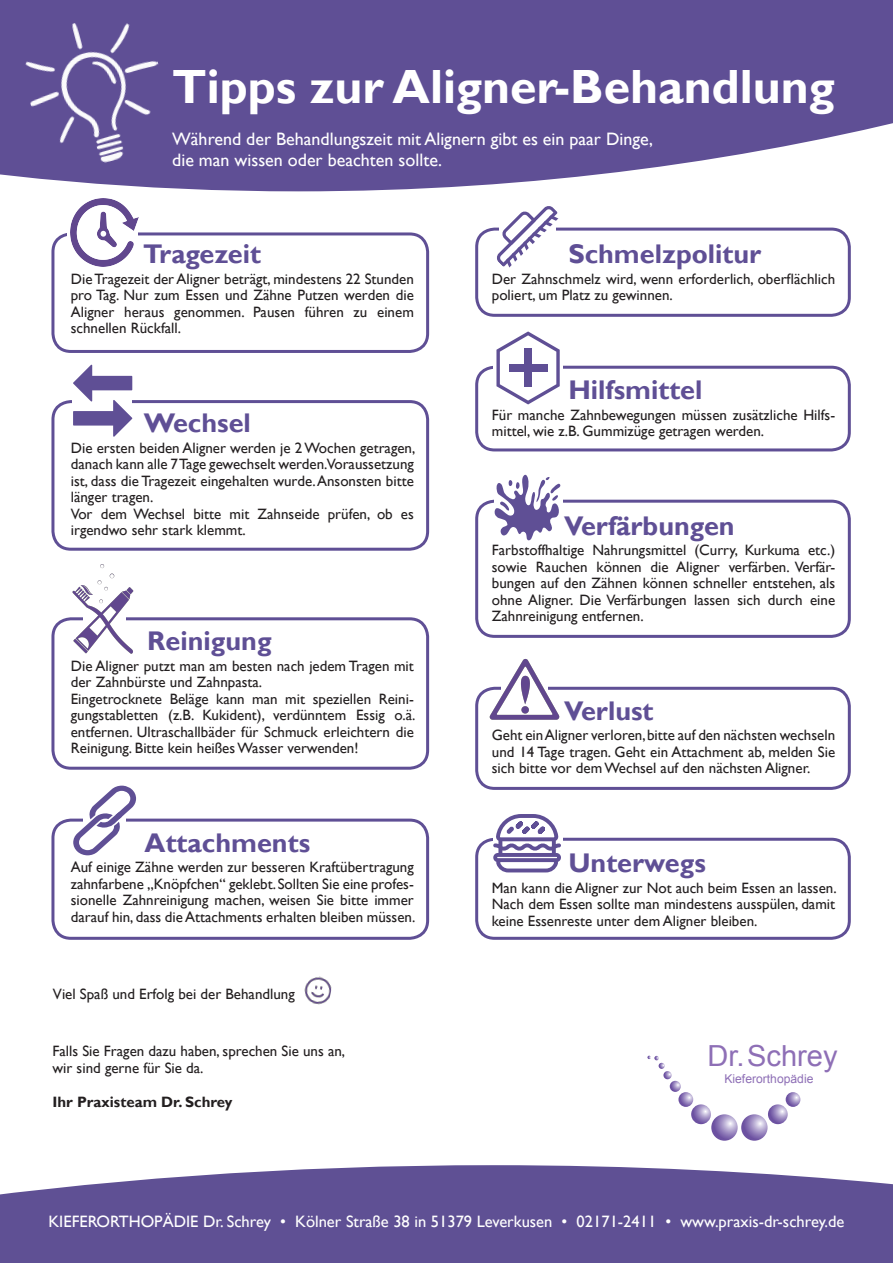
<style>
.page{position:relative;width:893px;height:1263px;background:#fff}
.page>*{position:absolute;margin:0;border:0;box-sizing:border-box;transform-origin:0 0}
.t1{font:700 48px "Gill Sans";color:#fff}
.t2{font:29.1px "Arial";color:#8e6fb6}
.Absatzformat_1_Headl{font:700 27px "Gill Sans";color:#5f4f95}
.t3{font:18px/21.6px "Gill Sans";color:#fff}
.t4{font:16.5px "Gill Sans";color:#fff}
.Absatzformat_2_Fließ{font:15px/16.5px "Gill Sans";color:#231f20;text-align:justify}
.t5{font:700 15px "Gill Sans";color:#231f20}
.t6{font:12.15px "Arial";color:#8e6fb6}
</style>
<div class="page">
<div style="left:51px;top:232px;width:378px;height:121px;border:3px solid #5f4f95;border-radius:18px"></div>
<div style="left:475px;top:228px;width:376px;height:89px;border:3px solid #5f4f95;border-radius:18px"></div>
<div style="left:475px;top:366px;width:376px;height:85px;border:3px solid #5f4f95;border-radius:18px"></div>
<div style="left:475px;top:687px;width:376px;height:103px;border:3px solid #5f4f95;border-radius:18px"></div>
<div style="left:475px;top:838px;width:376px;height:102px;border:3px solid #5f4f95;border-radius:18px"></div>
<div style="left:475px;top:500px;width:376px;height:138px;border:3px solid #5f4f95;border-radius:18px"></div>
<div style="left:51px;top:400px;width:378px;height:151px;border:3px solid #5f4f95;border-radius:18px"></div>
<div style="left:51px;top:617px;width:378px;height:153px;border:3px solid #5f4f95;border-radius:18px"></div>
<div style="left:51px;top:819px;width:378px;height:121px;border:3px solid #5f4f95;border-radius:18px"></div>
<svg style="left:0;top:0;width:893px;height:191px;background:#6f619f"></svg>
<svg style="left:0;top:1165px;width:893px;height:98px;background:#6c5e9d"></svg>
<svg style="left:711px;top:1114px;width:27px;height:27px"></svg>
<svg style="left:741px;top:1114px;width:27px;height:27px"></svg>
<svg style="left:691px;top:1104px;width:20px;height:20px"></svg>
<svg style="left:768px;top:1104px;width:20px;height:20px"></svg>
<svg style="left:786px;top:1092px;width:14px;height:15px"></svg>
<svg style="left:678px;top:1092px;width:15px;height:15px"></svg>
<svg style="left:647px;top:1056px;width:34px;height:36px"></svg>
<img style="left:13px;top:5px;width:166px;height:172px">
<div style="left:67px;top:188px;width:71px;height:81px;background:#fff"></div>
<div style="left:72px;top:355px;width:60px;height:79px;background:#fff"></div>
<div style="left:493px;top:321px;width:70px;height:61px;background:#fff"></div>
<div style="left:495px;top:457px;width:68px;height:57px;background:#fff"></div>
<div style="left:493px;top:793px;width:70px;height:62px;background:#fff"></div>
<img style="left:70px;top:198px;width:69px;height:69px">
<img style="left:70px;top:564px;width:75px;height:90px">
<img style="left:488px;top:658px;width:73px;height:62px">
<img style="left:304px;top:976px;width:28px;height:29px">
<svg style="left:73px;top:365px;width:59px;height:72px"></svg>
<svg style="left:73px;top:786px;width:63px;height:69px"></svg>
<svg style="left:496px;top:206px;width:65px;height:62px"></svg>
<svg style="left:496px;top:331px;width:64px;height:73px"></svg>
<svg style="left:494px;top:475px;width:67px;height:66px"></svg>
<svg style="left:493px;top:814px;width:68px;height:58px"></svg>
<p class="t1" style="left:172px;top:58px;width:664px">Tipps zur Aligner-Behandlung</p>
<p class="t3" style="left:172px;top:128px;width:482px">Während der Behandlungszeit mit Alignern gibt es ein paar Dinge, die man wissen oder beachten sollte.</p>
<p class="Absatzformat_1_Headl" style="left:143px;top:238px;width:119px">Tragezeit</p>
<p class="Absatzformat_2_Fließ" style="left:71px;top:271px;width:345px">Die Tragezeit der Aligner beträgt, mindestens 22 Stunden pro Tag. Nur zum Essen und Zähne Putzen werden die Aligner heraus genommen. Pausen führen zu einem schnellen Rückfall.</p>
<p class="Absatzformat_1_Headl" style="left:144px;top:406px;width:108px">Wechsel</p>
<p class="Absatzformat_2_Fließ" style="left:71px;top:440px;width:346px">Die ersten beiden Aligner werden je 2 Wochen getragen, danach kann alle 7 Tage gewechselt werden.Voraussetzung ist, dass die Tragezeit eingehalten wurde. Ansonsten bitte länger tragen.</p>
<p class="Absatzformat_2_Fließ" style="left:71px;top:506px;width:345px">Vor dem Wechsel bitte mit Zahnseide prüfen, ob es irgendwo sehr stark klemmt.</p>
<p class="Absatzformat_1_Headl" style="left:147px;top:625px;width:126px">Reinigung</p>
<p class="Absatzformat_2_Fließ" style="left:71px;top:658px;width:345px">Die Aligner putzt man am besten nach jedem Tragen mit der Zahnbürste und Zahnpasta.</p>
<p class="Absatzformat_2_Fließ" style="left:71px;top:691px;width:346px">Eingetrocknete Beläge kann man mit speziellen Reini&shy;gungstabletten (z.B. Kukident), verdünntem Essig o.ä. entfernen. Ultraschallbäder für Schmuck erleichtern die Reinigung. Bitte kein heißes Wasser verwenden!</p>
<p class="Absatzformat_1_Headl" style="left:145px;top:826px;width:167px">Attachments</p>
<p class="Absatzformat_2_Fließ" style="left:71px;top:859px;width:346px">Auf einige Zähne werden zur besseren Kraftübertragung zahnfarbene „Knöpfchen“ geklebt. Sollten Sie eine profes&shy;sionelle Zahnreinigung machen, weisen Sie bitte immer darauf hin, dass die Attachments erhalten bleiben müssen.</p>
<p class="Absatzformat_2_Fließ" style="left:53px;top:986px;width:243px">Viel Spaß und Erfolg bei der Behandlung</p>
<p class="Absatzformat_2_Fließ" style="left:52px;top:1043px;width:294px">Falls Sie Fragen dazu haben, sprechen Sie uns an, wir sind gerne für Sie da.</p>
<p class="t5" style="left:52px;top:1093px;width:182px">Ihr Praxisteam Dr. Schrey</p>
<p class="Absatzformat_1_Headl" style="left:568px;top:238px;width:194px">Schmelzpolitur</p>
<p class="Absatzformat_2_Fließ" style="left:492px;top:271px;width:345px">Der Zahnschmelz wird, wenn erforderlich, oberflächlich poliert, um Platz zu gewinnen.</p>
<p class="Absatzformat_1_Headl" style="left:568px;top:373px;width:136px">Hilfsmittel</p>
<p class="Absatzformat_2_Fließ" style="left:492px;top:407px;width:345px">Für manche Zahnbewegungen müssen zusätzliche Hilfs&shy;mittel, wie z.B. Gummizüge getragen werden.</p>
<p class="Absatzformat_1_Headl" style="left:564px;top:509px;width:172px">Verfärbungen</p>
<p class="Absatzformat_2_Fließ" style="left:492px;top:542px;width:345px">Farbstoffhaltige Nahrungsmittel (Curry, Kurkuma etc.) sowie Rauchen können die Aligner verfärben. Verfär&shy;bungen auf den Zähnen können schneller entstehen, als ohne Aligner. Die Verfärbungen lassen sich durch eine Zahnreinigung entfernen.</p>
<p class="Absatzformat_1_Headl" style="left:564px;top:694px;width:91px">Verlust</p>
<p class="Absatzformat_2_Fließ" style="left:492px;top:727px;width:345px">Geht ein Aligner verloren, bitte auf den nächsten wechseln und 14 Tage tragen. Geht ein Attachment ab, melden Sie sich bitte vor dem Wechsel auf den nächsten Aligner.</p>
<p class="Absatzformat_1_Headl" style="left:568px;top:846px;width:139px">Unterwegs</p>
<p class="Absatzformat_2_Fließ" style="left:492px;top:879px;width:346px">Man kann die Aligner zur Not auch beim Essen an lassen.<br>Nach dem Essen sollte man mindestens ausspülen, damit keine Essenreste unter dem Aligner bleiben.</p>
<p class="t2" style="left:708px;top:1037px;width:132px">Dr.Schrey</p>
<p class="t6" style="left:724px;top:1071px;width:91px">Kieferorthopädie</p>
<p class="t4" style="left:48px;top:1212px;width:797px">KIEFERORTHOPÄDIE Dr. Schrey • Kölner Straße 38 in 51379 Leverkusen • 02171-2411 • www.praxis-dr-schrey.de</p>
</div>
